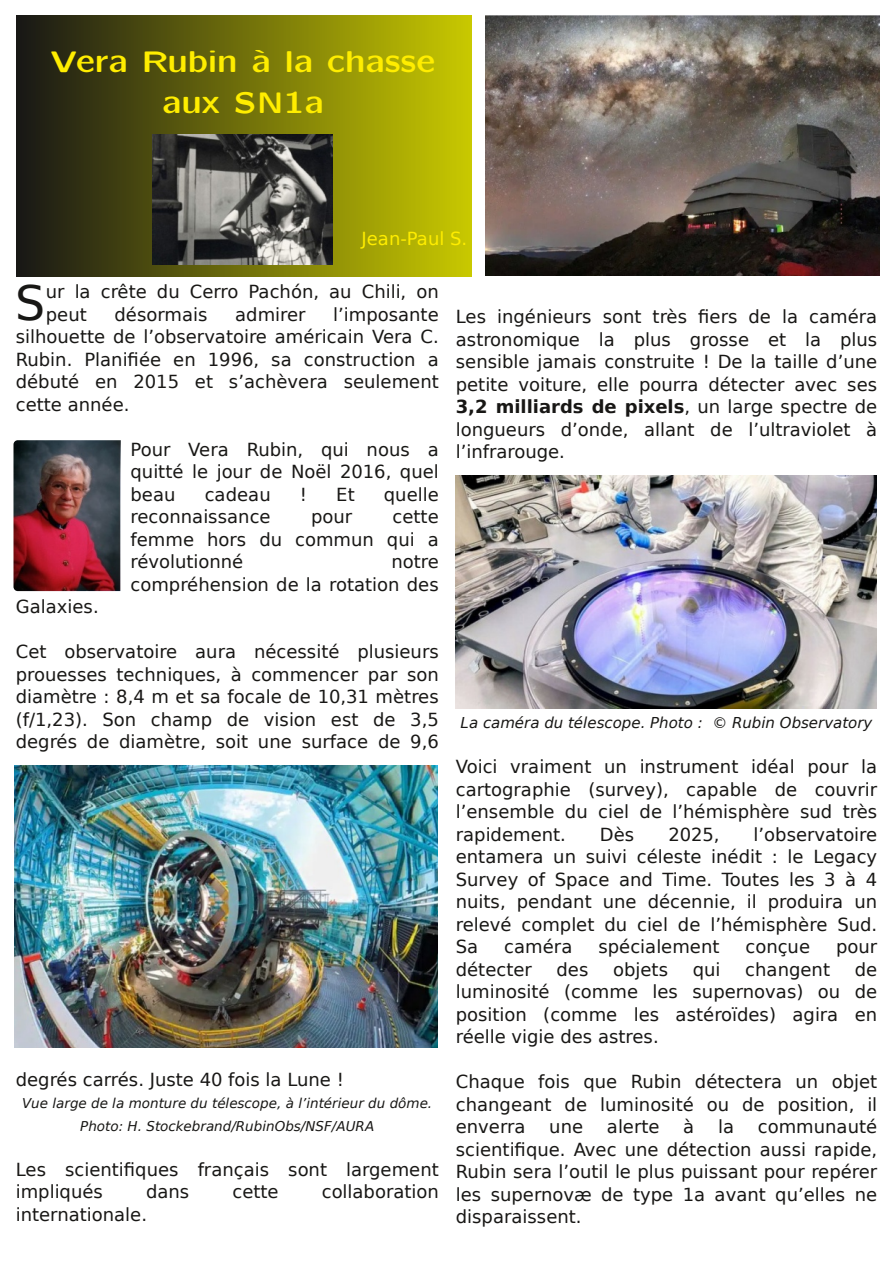
<style>
.page{position:relative;width:893px;height:1263px;background:#fff}
.page>*{position:absolute;margin:0;border:0;box-sizing:border-box;transform-origin:0 0}
.t1{font:47.4px "DejaVu Sans";color:#181715}
.t2{font:700 30px/40.5px "LM Sans Quot 8";color:#ffed00;text-align:center}
.t3{font:18px/22.5px "DejaVu Sans";color:#181715;text-align:justify}
.t4{font:18px "DejaVu Sans";color:#ffed00}
.t5{font:italic 15px "DejaVu Sans";color:#181715}
.t6{font:italic 13.5px/22.5px "DejaVu Sans";color:#181715;text-align:center}
.s1{font-weight:700}
</style>
<div class="page">
<img style="left:485px;top:16px;width:395px;height:259px">
<div style="left:16px;top:15px;width:455px;height:261px;background:linear-gradient(to right,#171715,#c8c800)"></div>
<img style="left:152px;top:135px;width:180px;height:130px">
<img style="left:13px;top:440px;width:108px;height:151px">
<img style="left:15px;top:765px;width:423px;height:282px">
<img style="left:455px;top:475px;width:422px;height:234px">
<h2 class="t2" style="left:51px;top:40px;width:386px">Vera Rubin à la chasse aux SN1a</h2>
<p class="t4" style="left:362px;top:228px;width:107px">Jean-Paul S.</p>
<h1 class="t1" style="left:15px;top:276px;width:32px">S</h1>
<p class="t3" style="left:46px;top:281px;width:394px">ur la crête du Cerro Pachón, au Chili, on peut</p>
<p class="t3" style="left:115px;top:303px;width:94px">désormais</p>
<p class="t3" style="left:235px;top:303px;width:72px">admirer</p>
<p class="t3" style="left:16px;top:303px;width:424px;text-indent:317px">l’imposante silhouette de l’observatoire américain Vera C.<br>Rubin. Planifiée en 1996, sa construction a débuté en 2015 et s’achèvera seulement cette année.</p>
<p class="t3" style="left:131px;top:438px;width:310px">Pour Vera Rubin, qui nous a quitté le jour de Noël 2016, quel beau</p>
<p class="t3" style="left:205px;top:483px;width:67px">cadeau</p>
<p class="t3" style="left:300px;top:483px;width:9px">!</p>
<p class="t3" style="left:336px;top:483px;width:20px">Et</p>
<p class="t3" style="left:384px;top:483px;width:56px">quelle</p>
<p class="t3" style="left:131px;top:506px;width:142px">reconnaissance</p>
<p class="t3" style="left:311px;top:506px;width:43px">pour</p>
<p class="t3" style="left:131px;top:506px;width:310px;text-indent:262px">cette femme hors du commun qui a révolutionné</p>
<p class="t3" style="left:131px;top:551px;width:310px;text-align:right">notre<br>compréhension de la rotation des</p>
<p class="t3" style="left:16px;top:596px;width:84px">Galaxies.</p>
<p class="t3" style="left:16px;top:641px;width:424px">Cet observatoire aura nécessité plusieurs prouesses techniques, à commencer par son diamètre : 8,4 m et sa focale de 10,31 mètres (f/1,23). Son champ de vision est de 3,5 degrés de diamètre, soit une surface de 9,6</p>
<p class="t3" style="left:16px;top:1068px;width:330px">degrés carrés. Juste 40 fois la Lune !</p>
<p class="t6" style="left:22px;top:1092px;width:411px">Vue large de la monture du télescope, à l’intérieur du dôme.<br>Photo: H. Stockebrand/RubinObs/NSF/AURA</p>
<p class="t3" style="left:16px;top:1158px;width:424px">Les scientifiques français sont largement impliqués</p>
<p class="t3" style="left:146px;top:1181px;width:45px">dans</p>
<p class="t3" style="left:232px;top:1181px;width:48px">cette</p>
<p class="t3" style="left:322px;top:1181px;width:118px">collaboration</p>
<p class="t3" style="left:16px;top:1203px;width:133px">internationale.</p>
<p class="t3" style="left:456px;top:305px;width:423px">Les ingénieurs sont très fiers de la caméra astronomique la plus grosse et la plus sensible jamais construite ! De la taille d’une petite voiture, elle pourra détecter avec ses <span class="s1">3,2 milliards de pixels</span>, un large spectre de longueurs d’onde, allant de l’ultraviolet à l’infrarouge.</p>
<p class="t5" style="left:461px;top:714px;width:413px">La caméra du télescope. Photo : © Rubin Observatory</p>
<p class="t3" style="left:456px;top:755px;width:423px">Voici vraiment un instrument idéal pour la cartographie (survey), capable de couvrir l’ensemble du ciel de l’hémisphère sud très rapidement.</p>
<p class="t3" style="left:600px;top:823px;width:36px">Dès</p>
<p class="t3" style="left:668px;top:823px;width:53px">2025,</p>
<p class="t3" style="left:456px;top:823px;width:423px;text-indent:298px">l’observatoire entamera un suivi céleste inédit : le Legacy Survey of Space and Time. Toutes les 3 à 4 nuits, pendant une décennie, il produira un relevé complet du ciel de l’hémisphère Sud.<br>Sa</p>
<p class="t3" style="left:504px;top:935px;width:70px">caméra</p>
<p class="t3" style="left:598px;top:935px;width:123px">spécialement</p>
<p class="t3" style="left:745px;top:935px;width:66px">conçue</p>
<p class="t3" style="left:836px;top:935px;width:43px">pour</p>
<p class="t3" style="left:456px;top:958px;width:78px">détecter</p>
<p class="t3" style="left:557px;top:958px;width:33px">des</p>
<p class="t3" style="left:613px;top:958px;width:56px">objets</p>
<p class="t3" style="left:693px;top:958px;width:29px">qui</p>
<p class="t3" style="left:745px;top:958px;width:86px">changent</p>
<p class="t3" style="left:456px;top:958px;width:423px;text-indent:399px">de luminosité (comme les supernovas) ou de position (comme les astéroïdes) agira en réelle vigie des astres.</p>
<p class="t3" style="left:456px;top:1070px;width:423px">Chaque fois que Rubin détectera un objet changeant de luminosité ou de position, il enverra</p>
<p class="t3" style="left:456px;top:1115px;width:423px;text-indent:302px">communauté scientifique. Avec une détection aussi rapide, Rubin sera l’outil le plus puissant pour repérer les supernovæ de type 1a avant qu’elles ne disparaissent.</p>
<p class="t3" style="left:549px;top:1115px;width:35px">une</p>
<p class="t3" style="left:607px;top:1115px;width:54px">alerte</p>
<p class="t3" style="left:683px;top:1115px;width:13px">à</p>
<p class="t3" style="left:718px;top:1115px;width:17px">la</p>
</div>
